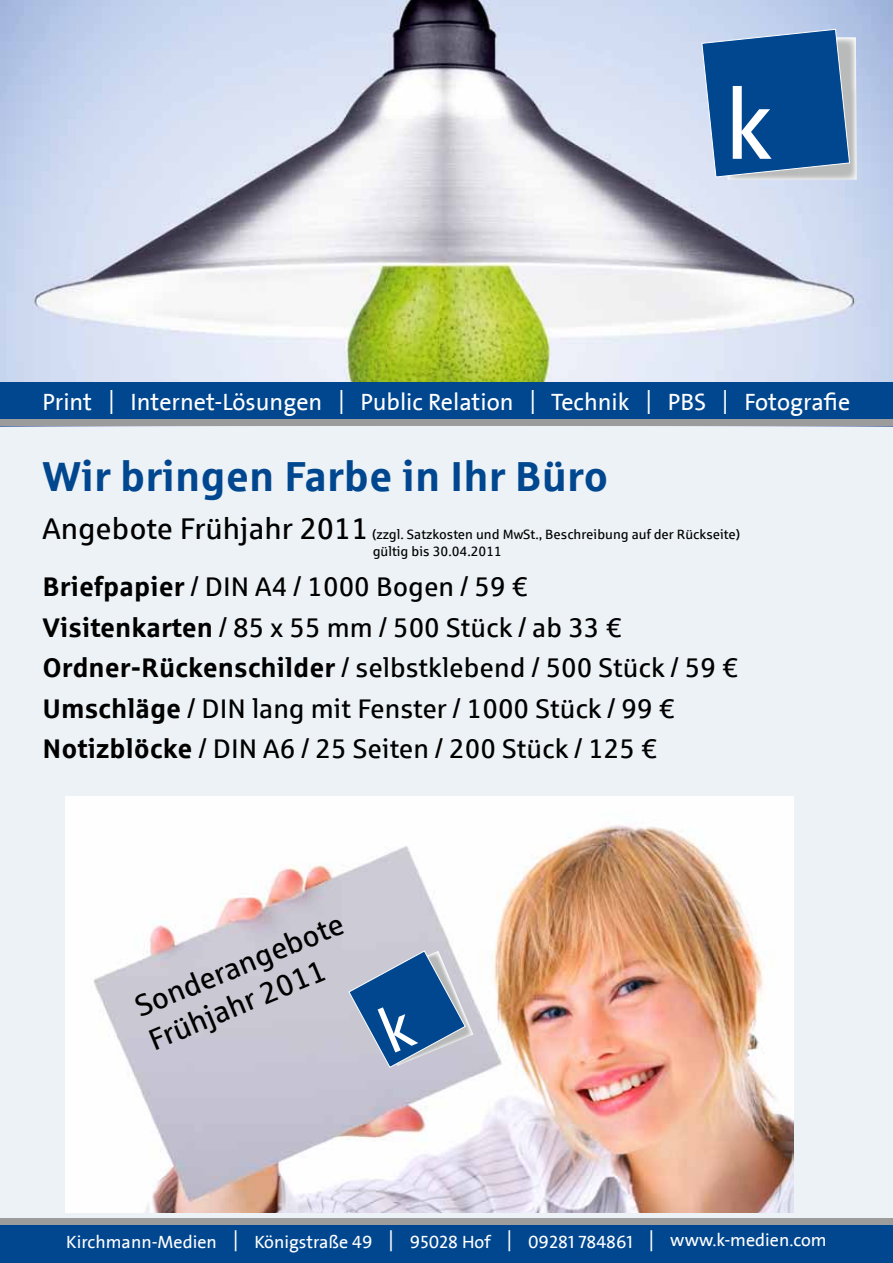
<style>
.page{position:relative;width:893px;height:1263px;background:#fff}
.page>*{position:absolute;margin:0;border:0;box-sizing:border-box;transform-origin:0 0}
.t1{font:99.75px "KM The Sans";color:#fff}
.t2{font:700 42px "Sparkasse Rg";color:#004790}
.t3{font:30px/35.7px "Sparkasse Rg";color:#000}
.t4{font:27px/40.5px "Sparkasse Rg";color:#000}
.t5{font:24px "SPD2002 The Sans";color:#fff}
.t6{font:18px "SPD2002 The Sans";color:#fff}
.t7{font:13.5px/16.2px "Sparkasse Rg";color:#000}
.s1{font-weight:700}
.s2{font-size:21px}
</style>
<div class="page">
<img style="left:0;top:0;width:893px;height:383px">
<div style="left:0;top:383px;width:893px;height:36px;background:#004790"></div>
<div style="left:0;top:1220px;width:893px;height:43px;background:#004790"></div>
<img style="left:799px;top:37px;width:58px;height:143px">
<img style="left:756px;top:178px;width:15px;height:2px">
<img style="left:742px;top:178px;width:14px;height:2px">
<img style="left:728px;top:178px;width:14px;height:2px">
<svg style="left:701px;top:28px;width:149px;height:150px;background:#29639f"></svg>
<div style="left:0;top:425px;width:893px;height:793px;background:#ecf2f5"></div>
<div style="left:0;top:419px;width:893px;height:6px;background:#9c9c9d"></div>
<div style="left:0;top:1218px;width:893px;height:7px;background:#9c9c9d"></div>
<img style="left:65px;top:796px;width:729px;height:417px">
<img style="left:466px;top:951px;width:7px;height:97px">
<svg style="left:348px;top:950px;width:118px;height:118px;background:#6387b1"></svg>
<h1 class="t1" style="left:724px;top:73px;width:51px">k</h1>
<p class="t5" style="left:43px;top:389px;width:809px">Print | Internet-Lösungen | Public Relation | Technik | PBS | Fotografie</p>
<h2 class="t2" style="left:43px;top:449px;width:567px">Wir bringen Farbe in Ihr Büro</h2>
<p class="t3" style="left:43px;top:510px;width:328px">Angebote Frühjahr 2011</p>
<p class="t7" style="left:372px;top:526px;width:370px">(zzgl. Satzkosten und MwSt., Beschreibung auf der Rückseite) gültig bis 30.04.2011</p>
<p class="t4" style="left:43px;top:566px;width:697px"><span class="s1">Briefpapier</span> / DIN A4 / 1000 Bogen / 59 €<br><span class="s1">Visitenkarten</span> / 85 x 55 mm / 500 Stück / ab 33 € <span class="s1">Ordner-Rückenschilder</span> / selbstklebend / 500 Stück / 59 € <span class="s1">Umschläge</span> / DIN lang mit Fenster / 1000 Stück / 99 € <span class="s1">Notizblöcke</span> / DIN A6 / 25 Seiten / 200 Stück / 125 €</p>
<p class="t3" style="left:129px;top:991px;width:225px;rotate:-23deg">Sonderangebote<br>Frühjahr 2011</p>
<p class="t6" style="left:66px;top:1232px;width:762px">Kirchmann-Medien <span class="s2">|</span> Königstraße 49 <span class="s2">|</span> 95028 Hof <span class="s2">|</span> 09281 784861 <span class="s2">|</span> www.k-medien.com</p>
</div>
